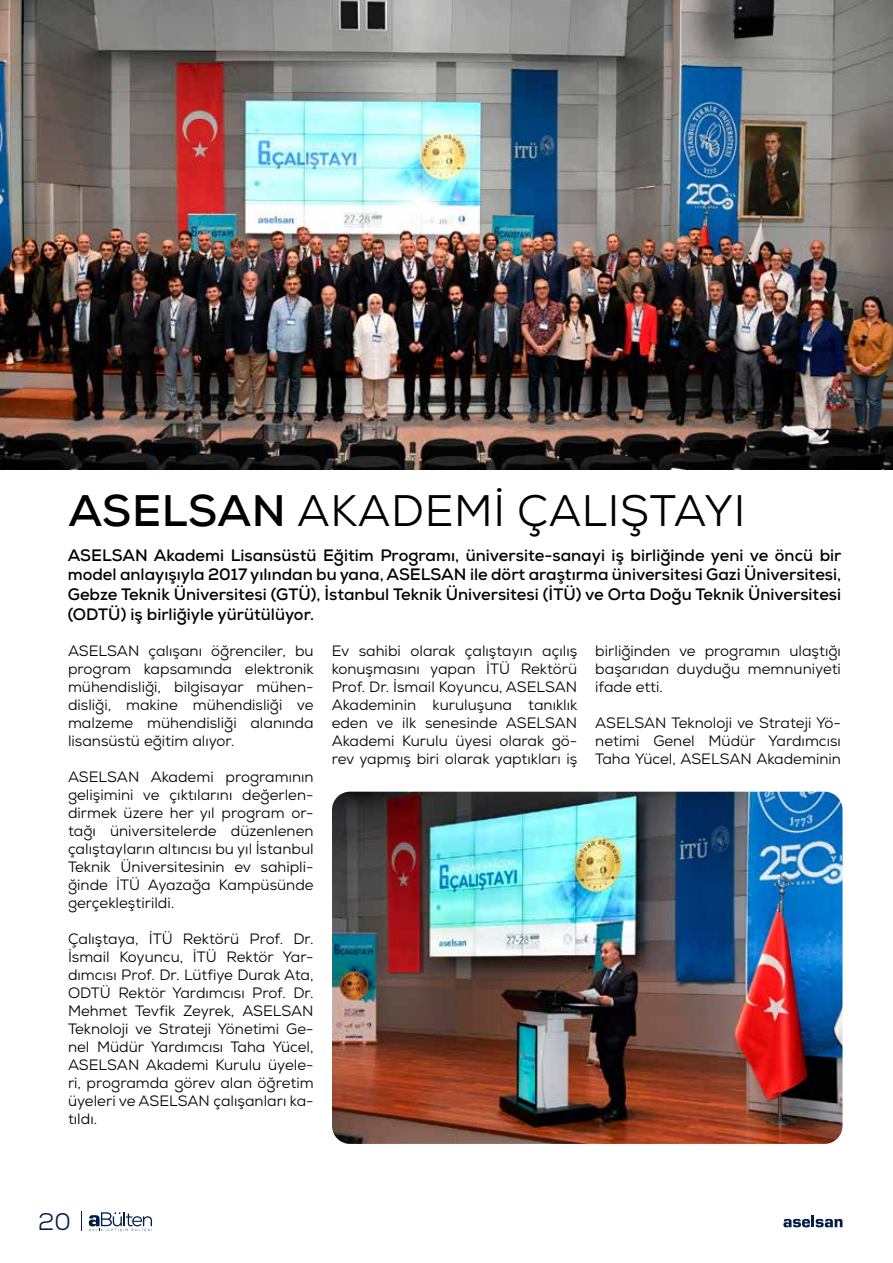
<style>
.page{position:relative;width:893px;height:1263px;background:#fff}
.page>*{position:absolute;margin:0;border:0;box-sizing:border-box;transform-origin:0 0}
.t1{font:44.1px "Nexa";letter-spacing:.015em;color:#000}
.t2{font:24px "Nexa";color:#041d47}
.t3{font:700 16.5px/19.8px "Nexa";color:#000;text-align:justify}
.t4{font:15px/18px "Nexa";color:#000;text-align:justify}
.s1{font-weight:700}
</style>
<div class="page">
<svg style="left:783px;top:1215px;width:59px;height:12px"></svg>
<svg style="left:89px;top:1212px;width:63px;height:20px"></svg>
<svg style="left:81px;top:1211px;width:1px;height:20px"></svg>
<img style="left:0;top:0;width:893px;height:470px">
<img style="left:332px;top:792px;width:510px;height:352px">
<h1 class="t1" style="left:68px;top:483px;width:679px"><span class="s1">ASELSAN</span> AKADEMI ÇALIŞTAYI</h1>
<p class="t3" style="left:68px;top:545px;width:775px">ASELSAN Akademi Lisansüstü Eğitim Programı, üniversite-sanayi iş birliğinde yeni ve öncü bir model anlayışıyla 2017 yılından bu yana, ASELSAN ile dört araştırma üniversitesi Gazi Üniversitesi, Gebze Teknik Üniversitesi (GTÜ), İstanbul Teknik Üniversitesi (İTÜ) ve Orta Doğu Teknik Üniversitesi (ODTÜ) iş birliğiyle yürütülüyor.</p>
<p class="t4" style="left:68px;top:642px;width:247px">ASELSAN çalışanı öğrenciler, bu program kapsamında elektronik mühendisliği, bilgisayar mühen&shy;disliği, makine mühendisliği ve malzeme mühendisliği alanında lisansüstü eğitim alıyor.</p>
<p class="t4" style="left:68px;top:768px;width:247px">ASELSAN Akademi programının gelişimini ve çıktılarını değerlen&shy;dirmek üzere her yıl program or&shy;tağı üniversitelerde düzenlenen çalıştayların altıncısı bu yıl İstanbul Teknik Üniversitesinin ev sahipli&shy;ğinde İTÜ Ayazağa Kampüsünde gerçekleştirildi.</p>
<p class="t4" style="left:68px;top:930px;width:247px">Çalıştaya, İTÜ Rektörü Prof. Dr.<br>İsmail Koyuncu, İTÜ Rektör Yar&shy;dımcısı Prof. Dr. Lütfiye Durak Ata, ODTÜ Rektör Yardımcısı Prof. Dr.<br>Mehmet Tevfik Zeyrek, ASELSAN Teknoloji ve Strateji Yönetimi Ge&shy;nel Müdür Yardımcısı Taha Yücel, ASELSAN Akademi Kurulu üyele&shy;ri, programda görev alan öğretim üyeleri ve ASELSAN çalışanları ka&shy;tıldı.</p>
<p class="t4" style="left:332px;top:642px;width:247px">Ev sahibi olarak çalıştayın açılış konuşmasını yapan İTÜ Rektörü Prof. Dr. İsmail Koyuncu, ASELSAN Akademinin kuruluşuna tanıklık eden ve ilk senesinde ASELSAN Akademi Kurulu üyesi olarak gö&shy;rev yapmış biri olarak yaptıkları iş</p>
<p class="t4" style="left:595px;top:642px;width:247px">birliğinden ve programın ulaştığı başarıdan duyduğu memnuniyeti ifade etti.</p>
<p class="t4" style="left:595px;top:714px;width:247px">ASELSAN Teknoloji ve Strateji Yö&shy;netimi Genel Müdür Yardımcısı Taha Yücel, ASELSAN Akademinin</p>
<h2 class="t2" style="left:38px;top:1206px;width:34px">20</h2>
</div>
